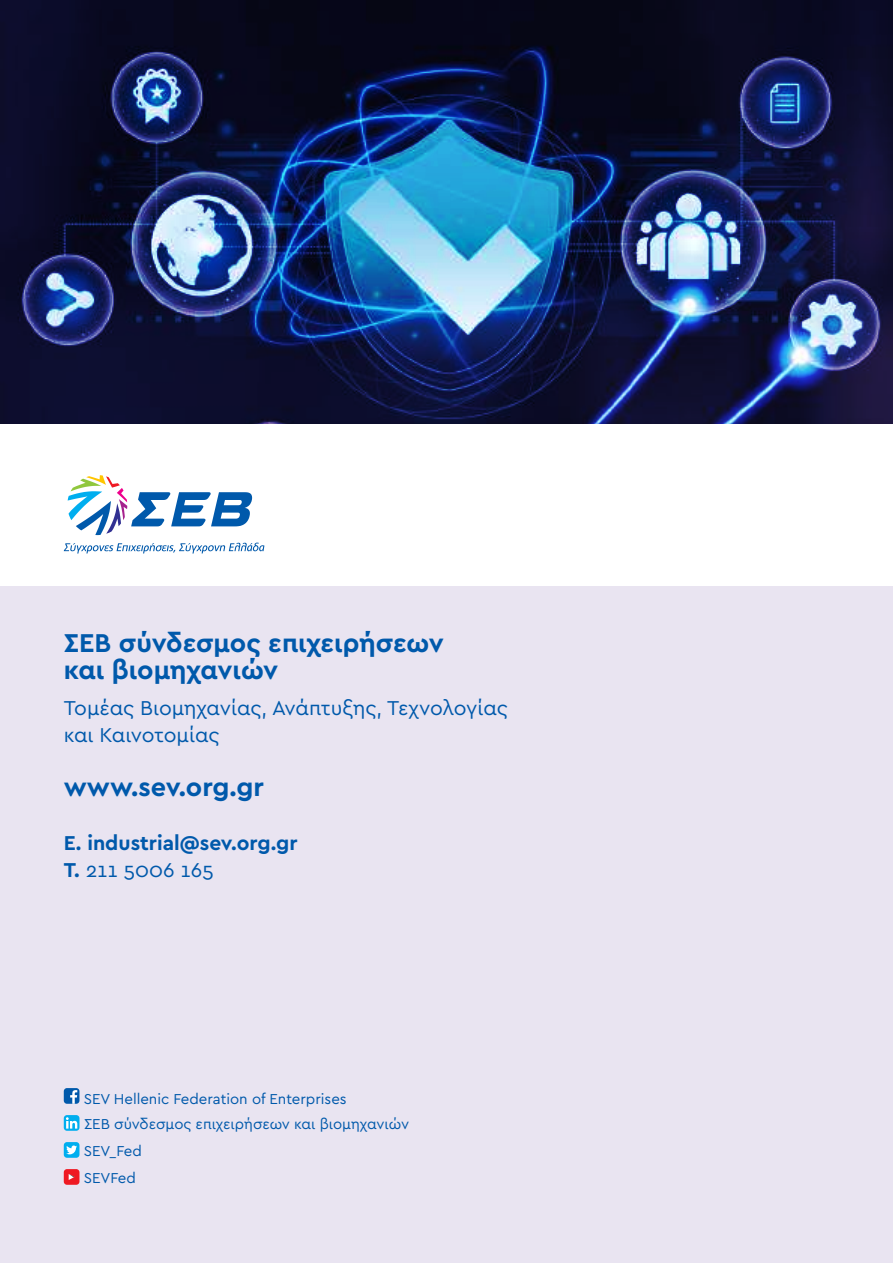
<style>
.page{position:relative;width:893px;height:1263px;background:#fff}
.page>*{position:absolute;margin:0;border:0;box-sizing:border-box;transform-origin:0 0}
.t1{font:700 27px/27px "Cera GR";color:#0059ab}
.t2{font:21px/27px "Cera GR";color:#0059ab}
.t3{font:700 21px/27px "Cera GR";color:#0059ab}
.t4{font:15px/25.5px "Cera GR";color:#0059ab}
.s1{font-weight:400}
</style>
<div class="page">
<div style="left:0;top:587px;width:893px;height:676px;background:#e9e4f1"></div>
<svg style="left:64px;top:543px;width:200px;height:10px"></svg>
<svg style="left:68px;top:475px;width:184px;height:60px"></svg>
<div style="left:64px;top:1088px;width:15px;height:16px;background:#0059ab;border-radius:3px"></div>
<svg style="left:70px;top:1090px;width:7px;height:14px"></svg>
<svg style="left:64px;top:1115px;width:15px;height:16px"></svg>
<svg style="left:66px;top:1117px;width:11px;height:11px"></svg>
<div style="left:64px;top:1142px;width:15px;height:16px;background:#00aeef;border-radius:3px"></div>
<svg style="left:66px;top:1145px;width:11px;height:9px"></svg>
<div style="left:64px;top:1169px;width:15px;height:16px;background:#ef1923;border-radius:3px"></div>
<svg style="left:69px;top:1174px;width:6px;height:6px"></svg>
<img style="left:0;top:0;width:893px;height:423px">
<h1 class="t1" style="left:64px;top:630px;width:382px">ΣΕΒ σύνδεσμος επιχειρήσεων και βιομηχανιών</h1>
<h2 class="t2" style="left:64px;top:695px;width:446px">Τομέας Βιομηχανίας, Ανάπτυξης, Τεχνολογίας και Καινοτομίας</h2>
<h1 class="t1" style="left:64px;top:774px;width:202px">www.sev.org.gr</h1>
<h2 class="t3" style="left:64px;top:830px;width:235px">E. industrial@sev.org.gr<br>T. <span class="s1">211 5006 165</span></h2>
<p class="t4" style="left:84px;top:1086px;width:327px">SEV Hellenic Federation of Enterprises<br>ΣΕΒ σύνδεσμος επιχειρήσεων και βιομηχανιών</p>
<p class="t4" style="left:84px;top:1138px;width:60px;line-height:27px">SEV_Fed<br>SEVFed</p>
</div>
